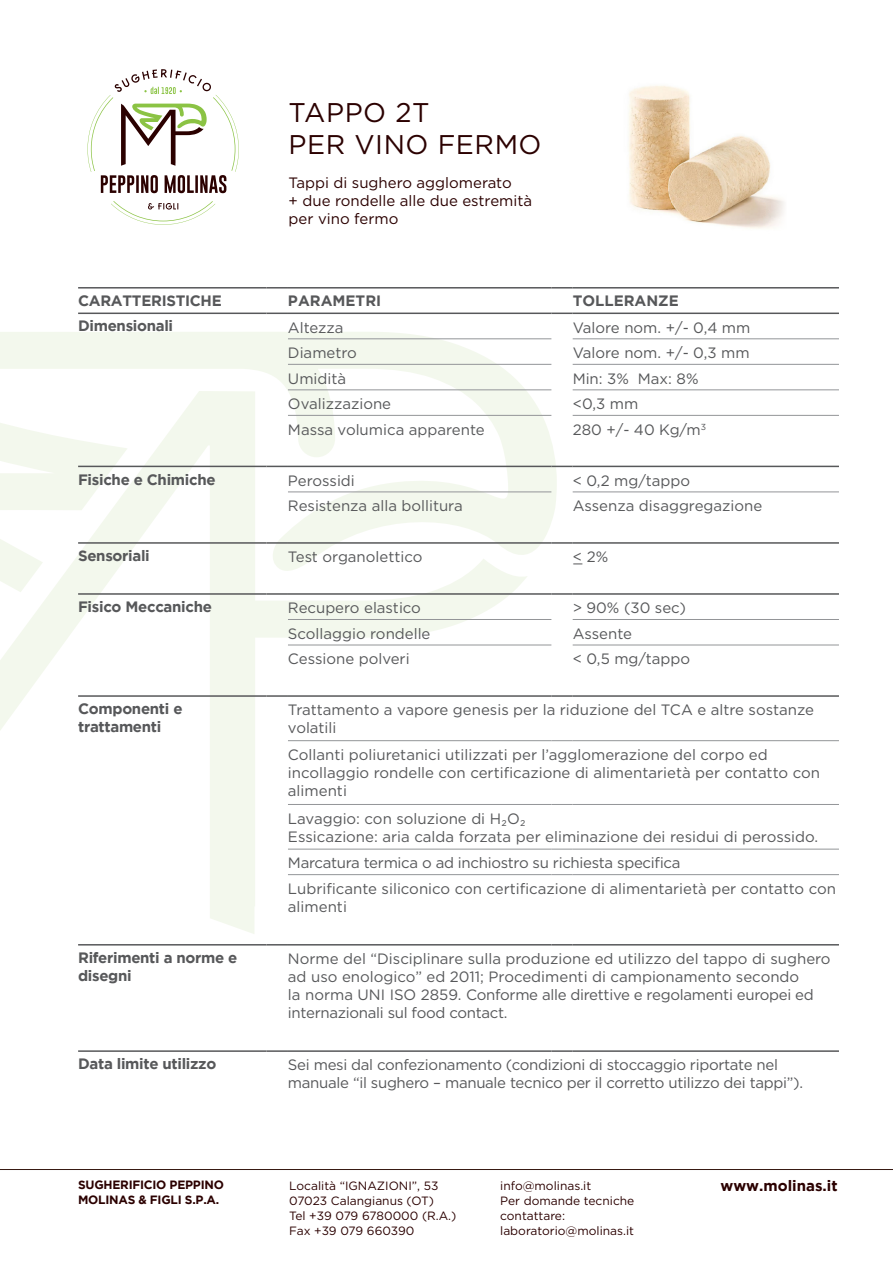
<style>
.page{position:relative;width:893px;height:1263px;background:#fff}
.page>*{position:absolute;margin:0;border:0;box-sizing:border-box;transform-origin:0 0}
.t1{font:27px "Gotham";letter-spacing:.02em;color:#2b0100}
.t2{font:15px/18px "Gotham";color:#57585a}
.t3{font:15px/18px "Gotham";letter-spacing:-.02em;color:#57585a}
.t4{font:700 15px/18px "Gotham";letter-spacing:-.02em;color:#57585a}
.t5{font:15px "Gotham";color:#2b0100}
.t6{font:700 15px "Gotham";color:#57585a}
.t7{font:700 15px "Gotham";color:#2b0100}
.t8{font:12px "Gotham";color:#2b0100}
.t9{font:700 12px/15px "Gotham";letter-spacing:-.02em;color:#2b0100}
</style>
<div class="page">
<svg style="left:0;top:332px;width:557px;height:222px;fill:#f3f8ed"></svg>
<svg style="left:0;top:333px;width:528px;height:601px"></svg>
<hr style="left:0;top:1169px;width:893px;height:1px;background:#361811">
<hr style="left:78px;top:287px;width:188px;height:2px;background:#57585a">
<hr style="left:266px;top:287px;width:22px;height:2px;background:#57585a">
<hr style="left:288px;top:287px;width:263px;height:2px;background:#57585a">
<hr style="left:551px;top:287px;width:22px;height:2px;background:#57585a">
<hr style="left:573px;top:287px;width:266px;height:2px;background:#57585a">
<hr style="left:78px;top:313px;width:188px;height:1px;background:#57585a">
<svg style="left:266px;top:313px;width:22px;height:1px"></svg>
<hr style="left:288px;top:313px;width:263px;height:1px;background:#57585a">
<svg style="left:551px;top:313px;width:22px;height:1px"></svg>
<hr style="left:573px;top:313px;width:266px;height:1px;background:#57585a">
<hr style="left:78px;top:466px;width:188px;height:1px;background:#57585a">
<svg style="left:266px;top:466px;width:22px;height:1px"></svg>
<hr style="left:288px;top:466px;width:263px;height:1px;background:#57585a">
<svg style="left:551px;top:466px;width:22px;height:1px"></svg>
<hr style="left:573px;top:466px;width:266px;height:1px;background:#57585a">
<hr style="left:78px;top:542px;width:188px;height:2px;background:#57585a">
<hr style="left:266px;top:542px;width:22px;height:2px;background:#57585a">
<hr style="left:288px;top:542px;width:263px;height:2px;background:#57585a">
<hr style="left:551px;top:542px;width:22px;height:2px;background:#57585a">
<hr style="left:573px;top:542px;width:266px;height:2px;background:#57585a">
<hr style="left:78px;top:593px;width:188px;height:2px;background:#57585a">
<hr style="left:266px;top:593px;width:22px;height:2px;background:#57585a">
<hr style="left:288px;top:593px;width:263px;height:2px;background:#57585a">
<hr style="left:551px;top:593px;width:22px;height:2px;background:#57585a">
<hr style="left:573px;top:593px;width:266px;height:2px;background:#57585a">
<hr style="left:78px;top:695px;width:188px;height:2px;background:#57585a">
<hr style="left:266px;top:695px;width:22px;height:2px;background:#57585a">
<hr style="left:288px;top:695px;width:263px;height:2px;background:#57585a">
<hr style="left:551px;top:695px;width:22px;height:2px;background:#57585a">
<hr style="left:573px;top:695px;width:266px;height:2px;background:#57585a">
<hr style="left:78px;top:944px;width:188px;height:1px;background:#57585a">
<svg style="left:266px;top:944px;width:22px;height:1px"></svg>
<hr style="left:288px;top:944px;width:263px;height:1px;background:#57585a">
<svg style="left:551px;top:944px;width:22px;height:1px"></svg>
<hr style="left:573px;top:944px;width:266px;height:1px;background:#57585a">
<hr style="left:78px;top:1050px;width:188px;height:2px;background:#57585a">
<hr style="left:266px;top:1050px;width:22px;height:2px;background:#57585a">
<hr style="left:288px;top:1050px;width:263px;height:2px;background:#57585a">
<hr style="left:551px;top:1050px;width:22px;height:2px;background:#57585a">
<hr style="left:573px;top:1050px;width:266px;height:2px;background:#57585a">
<hr style="left:288px;top:338px;width:263px;height:1px;background:#939598">
<hr style="left:288px;top:364px;width:263px;height:1px;background:#939598">
<hr style="left:288px;top:389px;width:263px;height:1px;background:#939598">
<hr style="left:288px;top:415px;width:263px;height:1px;background:#939598">
<hr style="left:573px;top:338px;width:266px;height:1px;background:#939598">
<hr style="left:573px;top:364px;width:266px;height:1px;background:#939598">
<hr style="left:573px;top:389px;width:266px;height:1px;background:#939598">
<hr style="left:573px;top:415px;width:266px;height:1px;background:#939598">
<hr style="left:288px;top:491px;width:263px;height:1px;background:#939598">
<hr style="left:573px;top:491px;width:266px;height:1px;background:#939598">
<hr style="left:288px;top:619px;width:263px;height:1px;background:#939598">
<hr style="left:288px;top:644px;width:263px;height:1px;background:#939598">
<hr style="left:573px;top:619px;width:266px;height:1px;background:#939598">
<hr style="left:573px;top:644px;width:266px;height:1px;background:#939598">
<hr style="left:288px;top:740px;width:263px;height:1px;background:#939598">
<svg style="left:551px;top:740px;width:22px;height:1px"></svg>
<hr style="left:573px;top:740px;width:266px;height:1px;background:#939598">
<hr style="left:288px;top:804px;width:263px;height:1px;background:#939598">
<svg style="left:551px;top:804px;width:22px;height:1px"></svg>
<hr style="left:573px;top:804px;width:266px;height:1px;background:#939598">
<hr style="left:288px;top:849px;width:263px;height:1px;background:#939598">
<svg style="left:551px;top:849px;width:22px;height:1px"></svg>
<hr style="left:573px;top:849px;width:266px;height:1px;background:#939598">
<hr style="left:288px;top:874px;width:263px;height:1px;background:#939598">
<svg style="left:551px;top:874px;width:22px;height:1px"></svg>
<hr style="left:573px;top:874px;width:266px;height:1px;background:#939598">
<img style="left:628px;top:85px;width:156px;height:144px">
<svg style="left:87px;top:69px;width:152px;height:124px"></svg>
<svg style="left:111px;top:201px;width:104px;height:24px"></svg>
<p class="t1" style="left:289px;top:95px;width:142px">TAPPO 2T</p>
<p class="t1" style="left:289px;top:128px;width:254px">PER VINO FERMO</p>
<p class="t5" style="left:289px;top:174px;width:225px">Tappi di sughero agglomerato</p>
<p class="t5" style="left:289px;top:192px;width:245px">+ due rondelle alle due estremità</p>
<p class="t5" style="left:289px;top:210px;width:111px">per vino fermo</p>
<p class="t4" style="left:78px;top:291px;width:145px">CARATTERISTICHE</p>
<p class="t6" style="left:288px;top:292px;width:95px">PARAMETRI</p>
<p class="t6" style="left:573px;top:292px;width:108px">TOLLERANZE</p>
<p class="t4" style="left:78px;top:317px;width:97px">Dimensionali</p>
<p class="t2" style="left:288px;top:318px;width:57px">Altezza</p>
<p class="t2" style="left:573px;top:318px;width:179px">Valore nom. +/- 0,4 mm</p>
<p class="t2" style="left:288px;top:343px;width:70px">Diametro</p>
<p class="t2" style="left:573px;top:343px;width:178px">Valore nom. +/- 0,3 mm</p>
<p class="t2" style="left:288px;top:369px;width:60px">Umidità</p>
<p class="t2" style="left:573px;top:369px;width:127px">Min: 3% Max: 8%</p>
<p class="t2" style="left:288px;top:394px;width:105px">Ovalizzazione</p>
<p class="t2" style="left:573px;top:394px;width:67px">&lt;0,3 mm</p>
<p class="t2" style="left:288px;top:420px;width:198px">Massa volumica apparente</p>
<p class="t2" style="left:573px;top:420px;width:135px">280 +/- 40 Kg/m<sup>3</sup></p>
<p class="t4" style="left:78px;top:470px;width:139px">Fisiche e Chimiche</p>
<p class="t2" style="left:288px;top:471px;width:68px">Perossidi</p>
<p class="t2" style="left:573px;top:471px;width:119px">&lt; 0,2 mg/tappo</p>
<p class="t2" style="left:288px;top:496px;width:176px">Resistenza alla bollitura</p>
<p class="t2" style="left:573px;top:496px;width:191px">Assenza disaggregazione</p>
<p class="t4" style="left:78px;top:546px;width:73px">Sensoriali</p>
<p class="t2" style="left:288px;top:547px;width:136px">Test organolettico</p>
<p class="t2" style="left:573px;top:547px;width:37px">&lt;_ 2 %</p>
<p class="t4" style="left:78px;top:597px;width:135px">Fisico Meccaniche</p>
<p class="t2" style="left:288px;top:599px;width:135px">Recupero elastico</p>
<p class="t2" style="left:573px;top:599px;width:115px">&gt; 90% (30 sec)</p>
<p class="t2" style="left:288px;top:624px;width:144px">Scollaggio rondelle</p>
<p class="t2" style="left:573px;top:624px;width:61px">Assente</p>
<p class="t2" style="left:288px;top:650px;width:123px">Cessione polveri</p>
<p class="t2" style="left:573px;top:650px;width:119px">&lt; 0,5 mg/tappo</p>
<p class="t4" style="left:78px;top:699px;width:106px">Componenti e trattamenti</p>
<p class="t2" style="left:288px;top:701px;width:528px">Trattamento a vapore genesis per la riduzione del TCA e altre sostanze volatili</p>
<p class="t2" style="left:288px;top:745px;width:533px">Collanti poliuretanici utilizzati per l’agglomerazione del corpo ed incollaggio rondelle con certificazione di alimentarietà per contatto con alimenti</p>
<p class="t2" style="left:288px;top:809px;width:239px">Lavaggio: con soluzione di H₂O₂</p>
<p class="t2" style="left:288px;top:827px;width:532px">Essicazione: aria calda forzata per eliminazione dei residui di perossido.</p>
<p class="t3" style="left:288px;top:854px;width:394px">Marcatura termica o ad inchiostro su richiesta specifica</p>
<p class="t2" style="left:288px;top:879px;width:550px">Lubrificante siliconico con certificazione di alimentarietà per contatto con alimenti</p>
<p class="t4" style="left:78px;top:948px;width:161px">Riferimenti a norme e disegni</p>
<p class="t2" style="left:288px;top:949px;width:544px">Norme del “Disciplinare sulla produzione ed utilizzo del tappo di sughero ad uso enologico” ed 2011; Procedimenti di campionamento secondo<br>la norma UNI ISO 2859. Conforme alle direttive e regolamenti europei ed internazionali sul food contact.</p>
<p class="t4" style="left:78px;top:1054px;width:140px">Data limite utilizzo</p>
<p class="t3" style="left:288px;top:1056px;width:517px">Sei mesi dal confezionamento (condizioni di stoccaggio riportate nel manuale “il sughero – manuale tecnico per il corretto utilizzo dei tappi”).</p>
<p class="t9" style="left:78px;top:1177px;width:147px">SUGHERIFICIO PEPPINO<br>MOLINAS &amp; FIGLI S.P.A.</p>
<p class="t8" style="left:289px;top:1178px;width:151px">Località “IGNAZIONI”, 53</p>
<p class="t8" style="left:289px;top:1193px;width:146px">07023 Calangianus (OT)</p>
<p class="t8" style="left:289px;top:1208px;width:169px">Tel +39 079 6780000 (R.A.)</p>
<p class="t8" style="left:289px;top:1223px;width:127px">Fax +39 079 660390</p>
<p class="t8" style="left:500px;top:1178px;width:93px">info@molinas.it</p>
<p class="t7" style="left:720px;top:1177px;width:119px">www.molinas.it</p>
<p class="t8" style="left:500px;top:1193px;width:136px">Per domande tecniche</p>
<p class="t8" style="left:500px;top:1208px;width:66px">contattare:</p>
<p class="t8" style="left:500px;top:1223px;width:135px">laboratorio@molinas.it</p>
</div>
